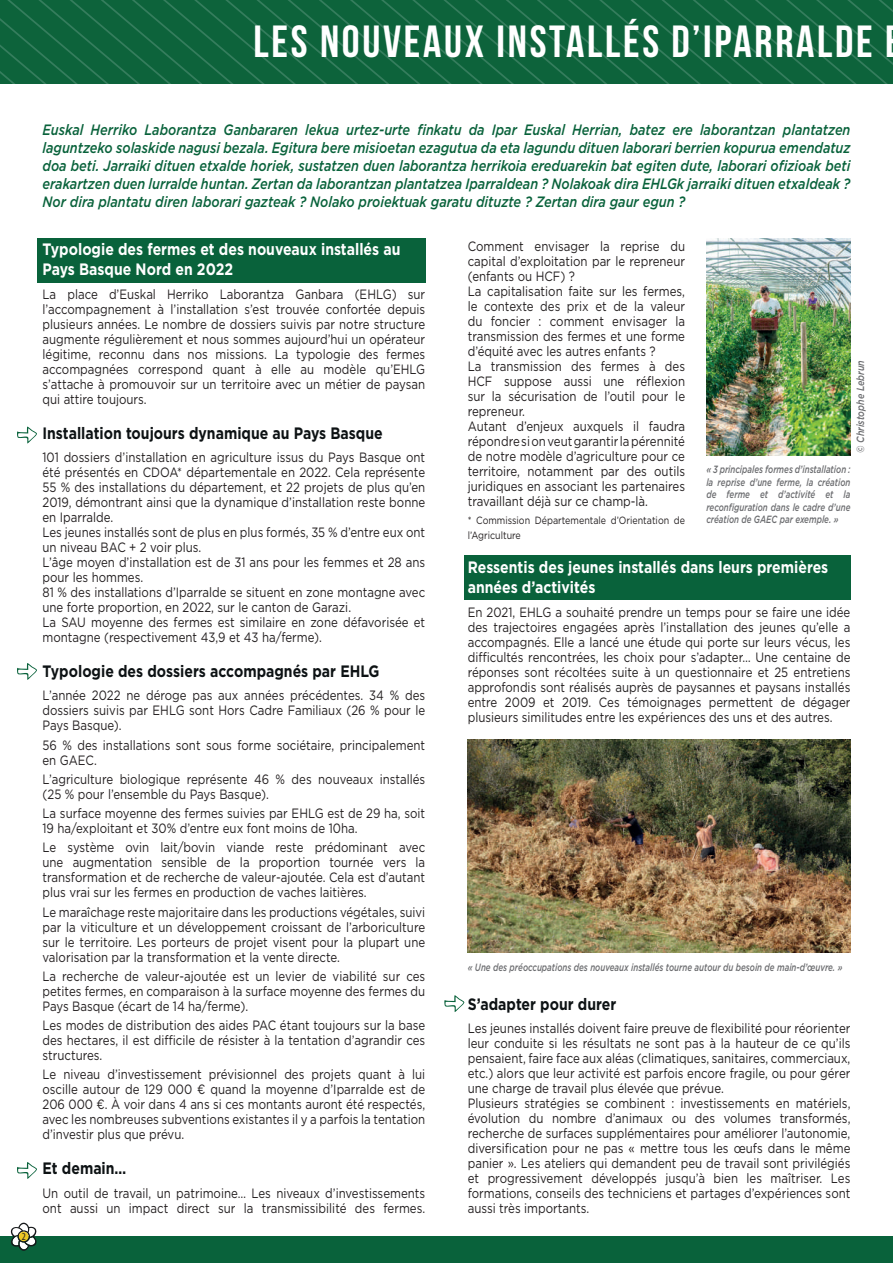
<style>
.page{position:relative;width:893px;height:1263px;background:#fff}
.page>*{position:absolute;margin:0;border:0;box-sizing:border-box;transform-origin:0 0}
.t1{font:700 45px "Bebas Neue";letter-spacing:.06em;color:#fff}
.t2{font:700 16.5px/19.8px "Gotham";color:#fff;scale:.85 1}
.t3{font:700 16.5px "Gotham";color:#0d1214;scale:.85 1}
.t4{font:italic 500 15px/18px "Gotham";color:#09623b;text-align:justify;scale:.85 1}
.t5{font:13.5px/15px "Gotham";color:#231f20;text-align:justify;scale:.85 1}
.t6{font:italic 500 10.5px/12.6px "Gotham";color:#6c6d70;text-align:justify;scale:.76 1}
.t7{font:10.5px/15px "Gotham";color:#231f20;scale:.85 1}
.t8{font:italic 500 10.5px "Gotham";color:#6c6d70;scale:.85 1}
.t9{font:condensed 10.5px "Myriad Pro";color:#231f20}
</style>
<div class="page">
<div style="left:37px;top:238px;width:388px;height:44px;background:#09623b"></div>
<div style="left:464px;top:555px;width:386px;height:44px;background:#09623b"></div>
<div style="left:0;top:1236px;width:893px;height:27px;background:#09623b"></div>
<svg style="left:10px;top:1223px;width:27px;height:28px"></svg>
<div style="left:19px;top:1232px;width:10px;height:9px;background:#eec725;border-radius:50%"></div>
<svg style="left:0;top:0;width:893px;height:83px;background:#10653d"></svg>
<svg style="left:17px;top:426px;width:20px;height:18px"></svg>
<svg style="left:17px;top:663px;width:20px;height:17px"></svg>
<svg style="left:17px;top:1162px;width:20px;height:17px"></svg>
<svg style="left:444px;top:995px;width:21px;height:17px"></svg>
<img style="left:706px;top:238px;width:144px;height:217px">
<img style="left:468px;top:739px;width:382px;height:213px">
<h1 class="t1" style="left:254px;top:17px;width:621px">LES NOUVEAUX INSTALLÉS D’IPARRALDE</h1>
<p class="t9" style="left:22px;top:1230px;width:6px">2</p>
<p class="t4" style="left:43px;top:121px;width:952px">Euskal Herriko Laborantza Ganbararen lekua urtez-urte finkatu da Ipar Euskal Herrian, batez ere laborantzan plantatzen laguntzeko solaskide nagusi bezala. Egitura bere misioetan ezagutua da eta lagundu dituen laborari berrien kopurua emendatuz doa beti. Jarraiki dituen etxalde horiek, sustatzen duen laborantza herrikoia ereduarekin bat egiten dute, laborari ofizioak beti erakartzen duen lurralde huntan. Zertan da laborantzan plantatzea Iparraldean ? Nolakoak dira EHLGk jarraiki dituen etxaldeak ?<br>Nor dira plantatu diren laborari gazteak ? Nolako proiektuak garatu dituzte ? Zertan dira gaur egun ?</p>
<p class="t2" style="left:43px;top:240px;width:423px">Typologie des fermes et des nouveaux installés au<br>Pays Basque Nord en 2022</p>
<p class="t5" style="left:43px;top:286px;width:452px">La place d’Euskal Herriko Laborantza Ganbara (EHLG) sur l’accompagnement à l’installation s’est trouvée confortée depuis plusieurs années. Le nombre de dossiers suivis par notre structure augmente régulièrement et nous sommes aujourd’hui un opérateur légitime, reconnu dans nos missions. La typologie des fermes accompagnées correspond quant à elle au modèle qu’EHLG s’attache à promouvoir sur un territoire avec un métier de paysan qui attire toujours.</p>
<p class="t3" style="left:43px;top:422px;width:402px">Installation toujours dynamique au Pays Basque</p>
<p class="t5" style="left:43px;top:449px;width:452px;text-align:left">101 dossiers d’installation en agriculture issus du Pays Basque ont été présentés en CDOA* départementale en 2022. Cela représente 55 % des installations du département, et 22 projets de plus qu’en 2019, démontrant ainsi que la dynamique d’installation reste bonne en Iparralde.<br>Les jeunes installés sont de plus en plus formés, 35 % d’entre eux ont un niveau BAC + 2 voir plus.<br>L’âge moyen d’installation est de 31 ans pour les femmes et 28 ans pour les hommes.<br>81 % des installations d’Iparralde se situent en zone montagne avec une forte proportion, en 2022, sur le canton de Garazi.<br>La SAU moyenne des fermes est similaire en zone défavorisée et montagne (respectivement 43,9 et 43 ha/ferme).</p>
<p class="t3" style="left:43px;top:660px;width:398px">Typologie des dossiers accompagnés par EHLG</p>
<p class="t5" style="left:43px;top:688px;width:452px">L’année 2022 ne déroge pas aux années précédentes. 34 % des dossiers suivis par EHLG sont Hors Cadre Familiaux (26 % pour le Pays Basque).</p>
<p class="t5" style="left:43px;top:737px;width:452px">56 % des installations sont sous forme sociétaire, principalement en GAEC.</p>
<p class="t5" style="left:43px;top:771px;width:452px">L’agriculture biologique représente 46 % des nouveaux installés (25 % pour l’ensemble du Pays Basque).</p>
<p class="t5" style="left:43px;top:806px;width:452px">La surface moyenne des fermes suivies par EHLG est de 29 ha, soit<br>19 ha/exploitant et 30% d’entre eux font moins de 10ha.</p>
<p class="t5" style="left:43px;top:840px;width:452px">Le système ovin lait/bovin viande reste prédominant avec une augmentation sensible de la proportion tournée vers la transformation et de recherche de valeur-ajoutée. Cela est d’autant plus vrai sur les fermes en production de vaches laitières.</p>
<p class="t5" style="left:43px;top:904px;width:452px">Le maraîchage reste majoritaire dans les productions végétales, suivi par la viticulture et un développement croissant de l’arboriculture sur le territoire. Les porteurs de projet visent pour la plupart une valorisation par la transformation et la vente directe.</p>
<p class="t5" style="left:43px;top:968px;width:452px">La recherche de valeur-ajoutée est un levier de viabilité sur ces petites fermes, en comparaison à la surface moyenne des fermes du Pays Basque (écart de 14 ha/ferme).</p>
<p class="t5" style="left:43px;top:1017px;width:452px">Les modes de distribution des aides PAC étant toujours sur la base des hectares, il est difficile de résister à la tentation d’agrandir ces structures.</p>
<p class="t5" style="left:43px;top:1067px;width:452px">Le niveau d’investissement prévisionnel des projets quant à lui oscille autour de 129 000 € quand la moyenne d’Iparralde est de 206 000 €. À voir dans 4 ans si ces montants auront été respectés, avec les nombreuses subventions existantes il y a parfois la tentation d’investir plus que prévu.</p>
<p class="t3" style="left:43px;top:1157px;width:100px">Et demain…</p>
<p class="t5" style="left:43px;top:1185px;width:452px">Un outil de travail, un patrimoine… Les niveaux d’investissements ont aussi un impact direct sur la transmissibilité des fermes.</p>
<p class="t5" style="left:468px;top:238px;width:257px;text-align:left">Comment envisager la reprise du capital d’exploitation par le repreneur (enfants ou HCF) ?<br>La capitalisation faite sur les fermes, le contexte des prix et de la valeur du foncier : comment envisager la transmission des fermes et une forme d’équité avec les autres enfants ?<br>La transmission des fermes à des HCF suppose aussi une réflexion sur la sécurisation de l’outil pour le repreneur.<br>Autant d’enjeux auxquels il faudra répondre si on veut garantir la pérennité de notre modèle d’agriculture pour ce territoire, notamment par des outils juridiques en associant les partenaires travaillant déjà sur ce champ-là.</p>
<p class="t7" style="left:468px;top:512px;width:257px">* Commission Départementale d’Orientation de l’Agriculture</p>
<p class="t2" style="left:468px;top:558px;width:426px">Ressentis des jeunes installés dans leurs premières années d’activités</p>
<p class="t5" style="left:468px;top:604px;width:452px">En 2021, EHLG a souhaité prendre un temps pour se faire une idée des trajectoires engagées après l’installation des jeunes qu’elle a accompagnés. Elle a lancé une étude qui porte sur leurs vécus, les difficultés rencontrées, les choix pour s’adapter… Une centaine de réponses sont récoltées suite à un questionnaire et 25 entretiens approfondis sont réalisés auprès de paysannes et paysans installés entre 2009 et 2019. Ces témoignages permettent de dégager plusieurs similitudes entre les expériences des uns et des autres.</p>
<p class="t8" style="left:854px;top:453px;width:110px;rotate:-90deg">© Christophe Lebrun</p>
<p class="t6" style="left:706px;top:463px;width:191px">« 3 principales formes d’installation : la reprise d’une ferme, la création de ferme et d’activité et la reconfiguration dans le cadre d’une création de GAEC par exemple. »</p>
<p class="t6" style="left:468px;top:961px;width:495px">« Une des préoccupations des nouveaux installés tourne autour du besoin de main-d’œuvre. »</p>
<p class="t3" style="left:468px;top:993px;width:176px">S’adapter pour durer</p>
<p class="t5" style="left:468px;top:1021px;width:452px;text-align:left">Les jeunes installés doivent faire preuve de flexibilité pour réorienter leur conduite si les résultats ne sont pas à la hauteur de ce qu’ils pensaient, faire face aux aléas (climatiques, sanitaires, commerciaux, etc.) alors que leur activité est parfois encore fragile, ou pour gérer une charge de travail plus élevée que prévue.<br>Plusieurs stratégies se combinent : investissements en matériels, évolution du nombre d’animaux ou des volumes transformés, recherche de surfaces supplémentaires pour améliorer l’autonomie, diversification pour ne pas « mettre tous les œufs dans le même panier ». Les ateliers qui demandent peu de travail sont privilégiés et progressivement développés jusqu’à bien les maîtriser. Les formations, conseils des techniciens et partages d’expériences sont aussi très importants.</p>
</div>
